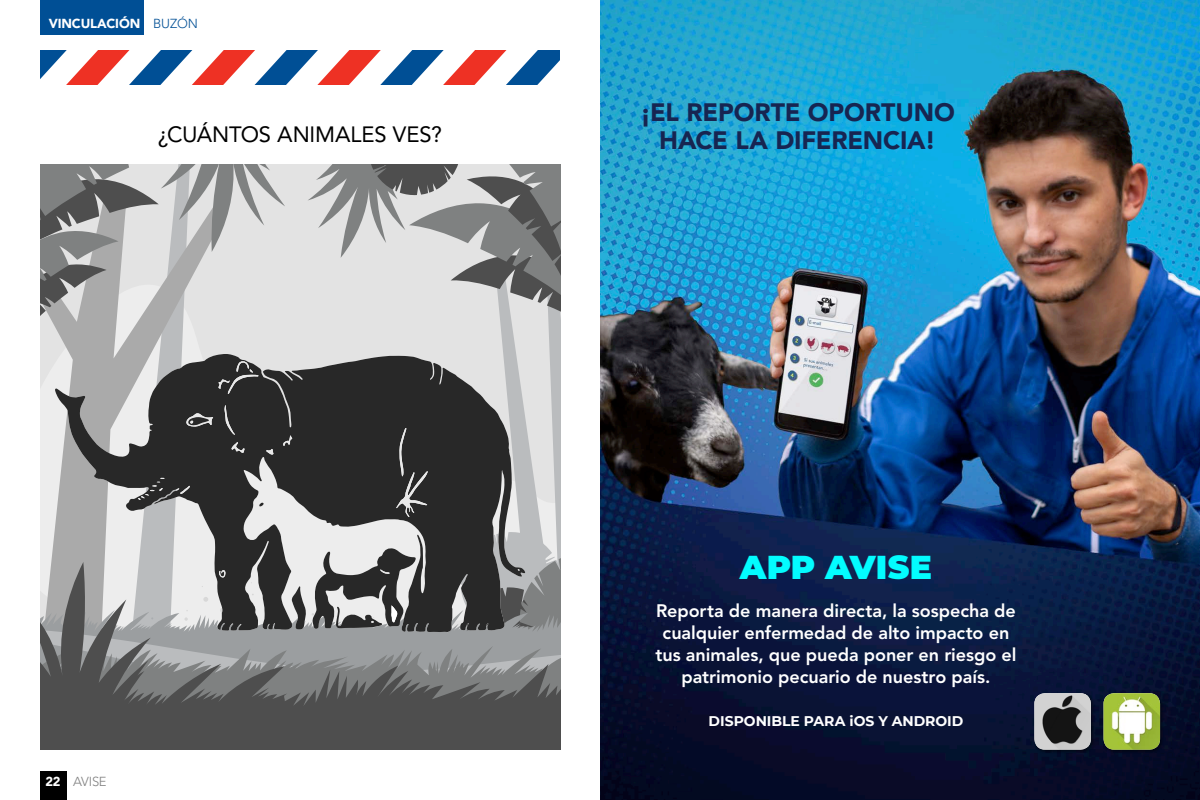
<style>
.page{position:relative;width:1200px;height:800px;background:#fff}
.page>*{position:absolute;margin:0;border:0;box-sizing:border-box;transform-origin:0 0}
.t1{font:900 33px "Montserrat";letter-spacing:.005em;color:#03fcff}
.t2{font:900 25px/28px "Avenir LT Std";letter-spacing:-.005em;color:#172551;text-align:center}
.t3{font:22px "Avenir LT Std";letter-spacing:-.005em;color:#000}
.t4{font:800 18px/22px "Avenir LT Std";letter-spacing:-.005em;color:#fff;text-align:center}
.t5{font:700 14px "Montserrat";letter-spacing:-.005em;color:#fff}
.t6{font:900 13px "Avenir LT Std";letter-spacing:-.01em;color:#fff}
.t7{font:300 13px "Avenir LT Std";letter-spacing:-.02em;color:#7f7f7f}
.s1{font-weight:300;color:#004f95}
.s2{font-weight:900;color:#fff}
</style>
<div class="page">
<div style="left:40px;top:0;width:104px;height:35px;background:#004f95"></div>
<div style="left:40px;top:771px;width:26px;height:29px;background:#000"></div>
<div style="left:40px;top:721px;width:521px;height:29px;background:#4e4e4e"></div>
<svg style="left:40px;top:164px;width:521px;height:557px;background:#909090"></svg>
<img style="left:600px;top:0;width:600px;height:800px">
<div style="left:1033px;top:692px;width:62px;height:62px;background:#030b22"></div>
<img style="left:1034px;top:693px;width:57px;height:57px">
<div style="left:1102px;top:692px;width:62px;height:62px;background:#000;opacity:.5"></div>
<img style="left:1104px;top:693px;width:56px;height:57px">
<svg style="left:40px;top:50px;width:520px;height:35px"></svg>
<p class="t6" style="left:49px;top:16px;width:151px">VINCULACIÓN <span class="s1">BUZÓN</span></p>
<p class="t3" style="left:158px;top:122px;width:286px">¿CUÁNTOS ANIMALES VES?</p>
<p class="t7" style="left:45px;top:774px;width:63px"><span class="s2">22</span> AVISE</p>
<h2 class="t2" style="left:640px;top:98px;width:316px">¡EL REPORTE OPORTUNO<br>HACE LA DIFERENCIA!</h2>
<h1 class="t1" style="left:740px;top:542px;width:194px">APP AVISE</h1>
<p class="t4" style="left:656px;top:600px;width:362px">Reporta de manera directa, la sospecha de cualquier enfermedad de alto impacto en tus animales, que pueda poner en riesgo el patrimonio pecuario de nuestro país.</p>
<p class="t5" style="left:709px;top:711px;width:256px">DISPONIBLE PARA iOS Y ANDROID</p>
</div>
